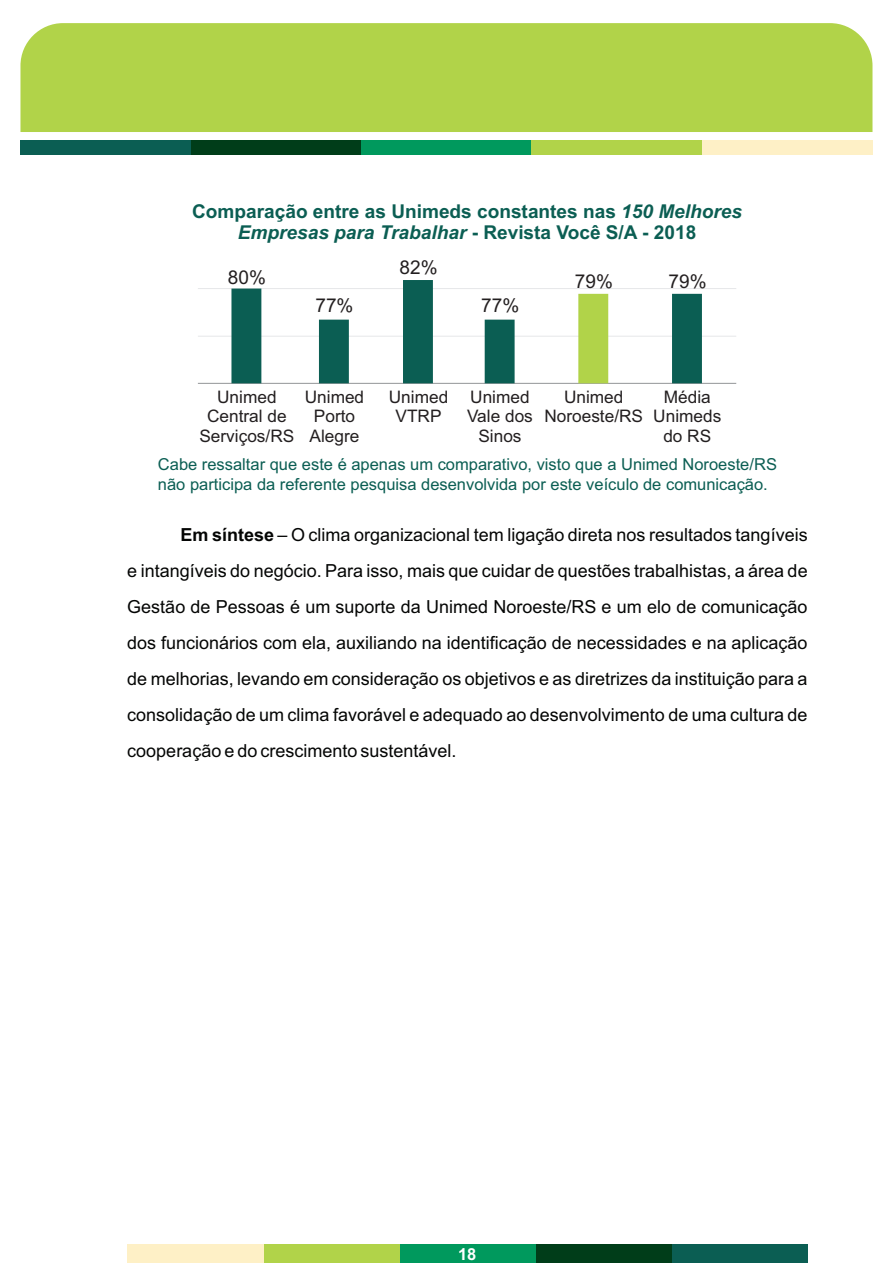
<style>
.page{position:relative;width:893px;height:1263px;background:#fff}
.page>*{position:absolute;margin:0;border:0;box-sizing:border-box;transform-origin:0 0}
.t1{font:700 19.05px/21.3px "Arial";color:#0b5e53;text-align:center}
.t2{font:19.05px "Arial";color:#231f20}
.t3{font:18px/36px "Arial";color:#040504;text-align:justify}
.t4{font:17.25px/19.2px "Arial";color:#231f20;text-align:center}
.t5{font:16.5px/20.2px "Arial";color:#0b5e53}
.t6{font:700 16.5px "Arial";color:#fff}
.s1{font-style:italic}
.s2{font-weight:700}
</style>
<div class="page">
<div style="left:20px;top:23px;width:852px;height:109px;background:#b1d349"></div>
<div style="left:672px;top:1244px;width:136px;height:19px;background:#0b5e53"></div>
<div style="left:535px;top:1244px;width:137px;height:19px;background:#003d19"></div>
<div style="left:399px;top:1244px;width:136px;height:19px;background:#00995d"></div>
<div style="left:263px;top:1244px;width:136px;height:19px;background:#b1d349"></div>
<div style="left:127px;top:1244px;width:136px;height:19px;background:#fef0c6"></div>
<div style="left:20px;top:140px;width:171px;height:15px;background:#0b5e53"></div>
<div style="left:191px;top:140px;width:170px;height:15px;background:#003d19"></div>
<div style="left:361px;top:140px;width:171px;height:15px;background:#00995d"></div>
<div style="left:532px;top:140px;width:170px;height:15px;background:#b1d349"></div>
<div style="left:702px;top:140px;width:170px;height:15px;background:#fef0c6"></div>
<hr style="left:198px;top:288px;width:538px;height:1px;background:#e6e7e9">
<hr style="left:198px;top:336px;width:538px;height:1px;background:#e6e7e9">
<hr style="left:198px;top:383px;width:538px;height:1px;background:#939598">
<div style="left:578px;top:294px;width:30px;height:89px;background:#b1d349"></div>
<div style="left:231px;top:289px;width:30px;height:94px;background:#0b5e53"></div>
<div style="left:319px;top:320px;width:30px;height:63px;background:#0b5e53"></div>
<div style="left:403px;top:280px;width:30px;height:103px;background:#0b5e53"></div>
<div style="left:485px;top:320px;width:30px;height:63px;background:#0b5e53"></div>
<div style="left:672px;top:294px;width:30px;height:89px;background:#0b5e53"></div>
<p class="t1" style="left:192px;top:202px;width:551px">Comparação entre as Unimeds constantes nas <span class="s1">150 Melhores<br>Empresas para Trabalhar</span> - Revista Você S/A - 2018</p>
<p class="t2" style="left:228px;top:270px;width:40px">80%</p>
<p class="t2" style="left:315px;top:299px;width:40px">77%</p>
<p class="t2" style="left:399px;top:260px;width:40px">82%</p>
<p class="t2" style="left:481px;top:299px;width:40px">77%</p>
<p class="t2" style="left:575px;top:274px;width:40px">79%</p>
<p class="t2" style="left:668px;top:274px;width:40px">79%</p>
<p class="t4" style="left:199px;top:389px;width:96px">Unimed<br>Central de<br>Serviços/RS</p>
<p class="t4" style="left:305px;top:389px;width:61px;text-align:left">Unimed<br>Porto<br>Alegre</p>
<p class="t4" style="left:389px;top:389px;width:61px">Unimed<br>VTRP</p>
<p class="t4" style="left:467px;top:389px;width:67px">Unimed<br>Vale dos<br>Sinos</p>
<p class="t4" style="left:544px;top:389px;width:100px">Unimed<br>Noroeste/RS</p>
<p class="t4" style="left:653px;top:389px;width:70px">Média<br>Unimeds do RS</p>
<p class="t5" style="left:158px;top:456px;width:621px">Cabe ressaltar que este é apenas um comparativo, visto que a Unimed Noroeste/RS não participa da referente pesquisa desenvolvida por este veículo de comunicação.</p>
<p class="t3" style="left:127px;top:518px;width:682px;text-indent:53px"><span class="s2">Em síntese</span> – O clima organizacional tem ligação direta nos resultados tangíveis e intangíveis do negócio. Para isso, mais que cuidar de questões trabalhistas, a área de Gestão de Pessoas é um suporte da Unimed Noroeste/RS e um elo de comunicação dos funcionários com ela, auxiliando na identificação de necessidades e na aplicação de melhorias, levando em consideração os objetivos e as diretrizes da instituição para a consolidação de um clima favorável e adequado ao desenvolvimento de uma cultura de cooperação e do crescimento sustentável.</p>
<p class="t6" style="left:458px;top:1247px;width:20px">18</p>
</div>
